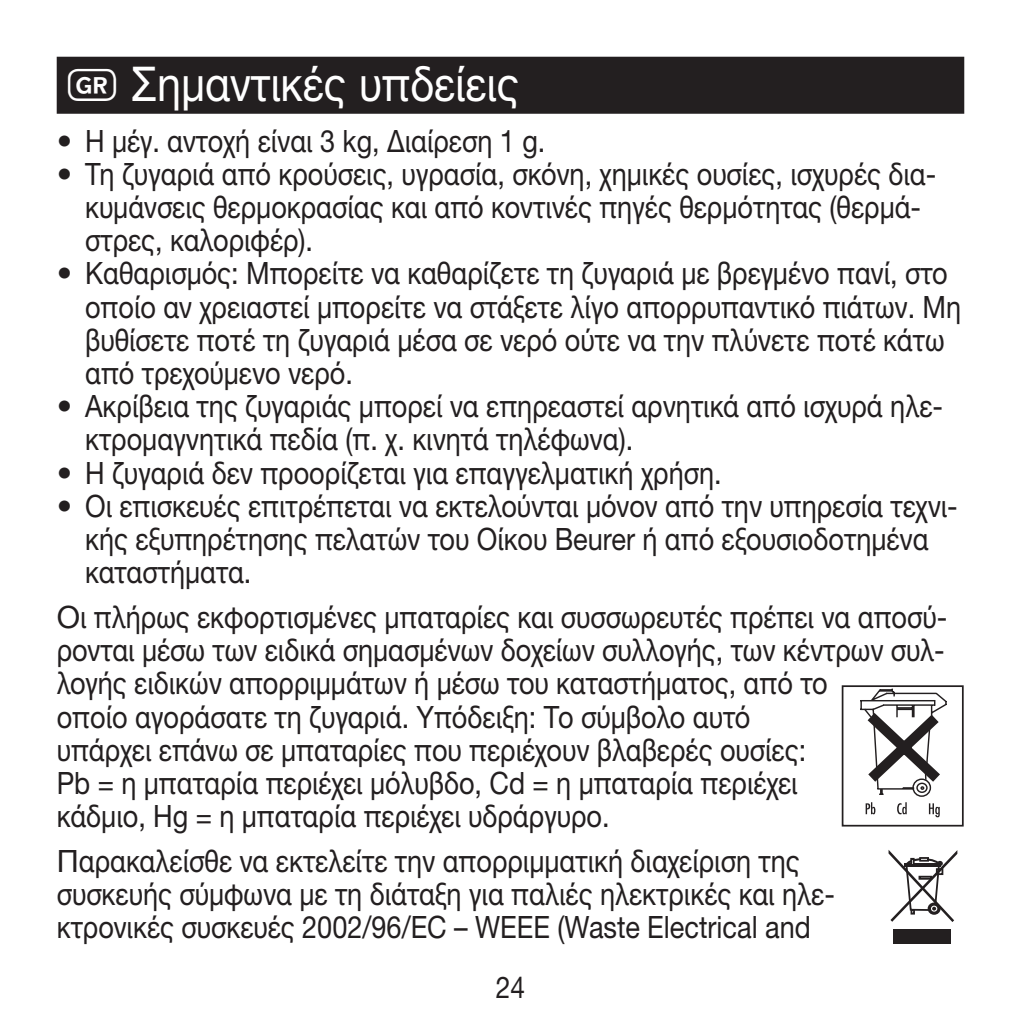
<style>
.page{position:relative;width:1021px;height:1021px;background:#fff}
.page>*{position:absolute;margin:0;border:0;box-sizing:border-box;transform-origin:0 0}
.t1{font:48px "Helvetica Neue LTW1 G";color:#fff;scale:.9 1}
.t2{font:30.8px/33.2px "Helvetica Neue LTW1 G";color:#231f20}
.t3{font:30px "Helvetica Neue LT Pro";color:#231f20;scale:.88 1}
.s1{font-family:"Laend Beurer";font-weight:700}
</style>
<div class="page">
<div style="left:57px;top:57px;width:907px;height:57px;background:#231f20"></div>
<div style="left:841px;top:685px;width:122px;height:141px;border:2px solid #231f20"></div>
<svg style="left:856px;top:687px;width:94px;height:130px"></svg>
<div style="left:893px;top:928px;width:57px;height:15px;background:#231f20"></div>
<svg style="left:888px;top:850px;width:69px;height:72px"></svg>
<h1 class="t1" style="left:68px;top:55px;width:502px"><span class="s1">K</span> Σημαντικές υπδείεις</h1>
<p class="t2" style="left:57px;top:124px;width:490px">• Η μέγ. αντοχή είναι 3 kg, Διαίρεση 1 g.</p>
<p class="t2" style="left:85px;top:157px;width:852px;text-indent:-28px">• Τη ζυγαριά από κρούσεις, υγρασία, σκόνη, χηµικές ουσίες, ισχυρές δια&shy;κυµάνσεις θερµοκρασίας και από κοντινές πηγές θερµότητας (θερµά&shy;στρες, καλοριφέρ).</p>
<p class="t2" style="left:85px;top:256px;width:877px;text-indent:-28px">• Καθαρισµός: Μπορείτε να καθαρίζετε τη ζυγαριά µε βρεγµένο πανί, στο οποίο αν χρειαστεί µπορείτε να στάξετε λίγο απορρυπαντικό πιάτων. Μη βυθίσετε ποτέ τη ζυγαριά µέσα σε νερό ούτε να την πλύνετε ποτέ κάτω από τρεχούµενο νερό.</p>
<p class="t2" style="left:85px;top:389px;width:859px;text-indent:-28px">• Ακρίβεια της ζυγαριάς µπορεί να επηρεαστεί αρνητικά από ισχυρά ηλε&shy;κτροµαγνητικά πεδία (π. χ. κινητά τηλέφωνα).</p>
<p class="t2" style="left:57px;top:456px;width:666px">• Η ζυγαριά δεν προορίζεται για επαγγελµατική χρήση.</p>
<p class="t2" style="left:85px;top:489px;width:874px;text-indent:-28px">• Οι επισκευές επιτρέπεται να εκτελούνται µόνον από την υπηρεσία τεχνι&shy;κής εξυπηρέτησης πελατών του Οίκου Beurer ή από εξουσιοδοτηµένα καταστήµατα.</p>
<p class="t2" style="left:57px;top:603px;width:892px">Οι πλήρως εκφορτισµένες µπαταρίες και συσσωρευτές πρέπει να αποσύ&shy;ρονται µέσω των ειδικά σηµασµένων δοχείων συλλογής, των κέντρων συλ&shy;λογής ειδικών απορριµµάτων ή µέσω του καταστήµατος, από το<br>οποίο αγοράσατε τη ζυγαριά. Υπόδειξη: Το σύµβολο αυτό<br>υπάρχει επάνω σε µπαταρίες που περιέχουν βλαβερές ουσίες:<br>Pb = η µπαταρία περιέχει µόλυβδο, Cd = η µπαταρία περιέχει<br>κάδµιο, Hg = η µπαταρία περιέχει υδράργυρο.</p>
<p class="t2" style="left:57px;top:847px;width:779px">Παρακαλείσθε να εκτελείτε την απορριµµατική διαχείριση της συσκευής σύµφωνα µε τη διάταξη για παλιές ηλεκτρικές και ηλε&shy;κτρονικές συσκευές 2002/96/EC – WEEE (Waste Electrical and</p>
<p class="t3" style="left:496px;top:970px;width:35px">24</p>
</div>
